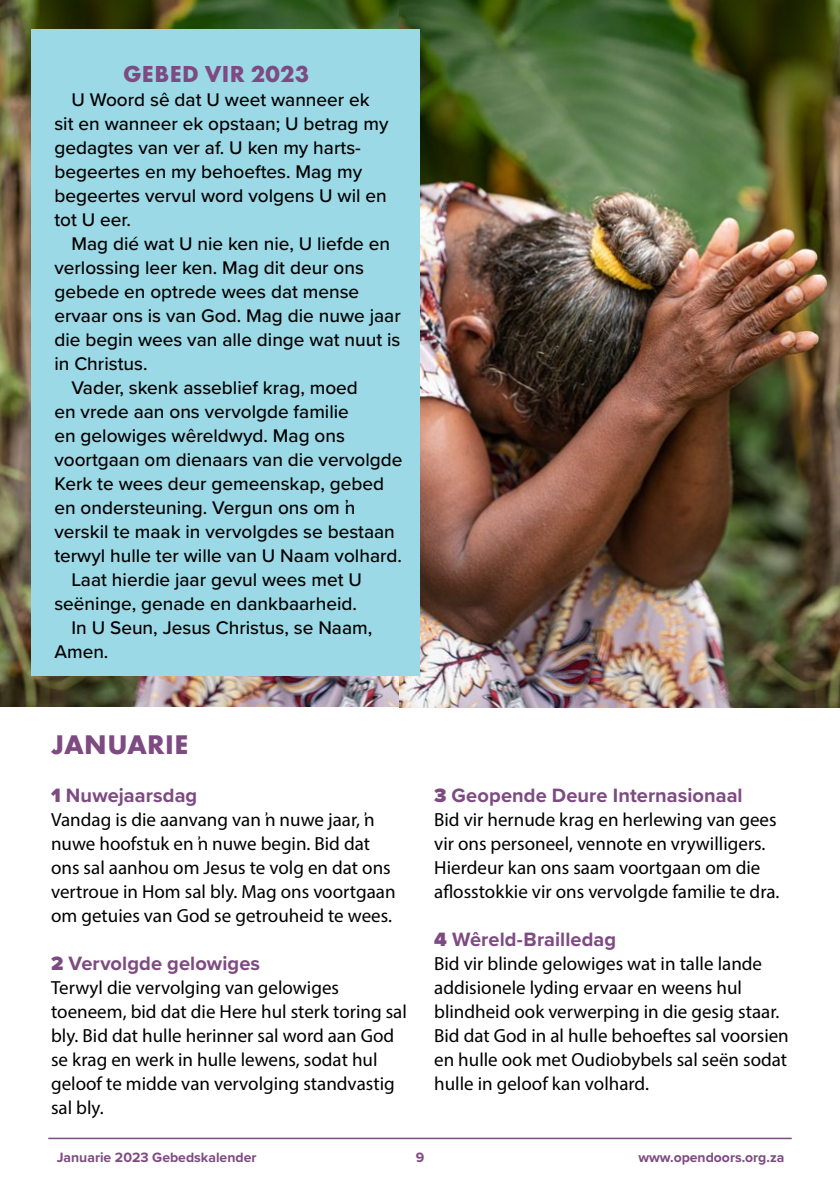
<style>
.page{position:relative;width:840px;height:1191px;background:#fff}
.page>*{position:absolute;margin:0;border:0;box-sizing:border-box;transform-origin:0 0}
.t1{font:700 28px "Futura PT";letter-spacing:.01em;color:#7e4a82}
.t2{font:700 24px "Futura PT";letter-spacing:.015em;color:#7e4a82}
.t3{font:700 20px "Proxima Nova";letter-spacing:.005em;color:#7e4a82}
.t4{font:19px/24px "Myriad Pro";color:#000}
.t5{font:500 19px/24px "Proxima Nova";color:#000}
.t6{font:700 14px "Proxima Nova";color:#7e4a82}
.s1{font-weight:900}
</style>
<div class="page">
<hr style="left:48px;top:1137px;width:743px;height:2px;background:#7e4a82">
<img style="left:0;top:0;width:399px;height:706px">
<img style="left:399px;top:0;width:440px;height:707px">
<div style="left:31px;top:30px;width:389px;height:646px;background:#9bd9e6"></div>
<p class="t2" style="left:123px;top:59px;width:187px">GEBED VIR 2023</p>
<p class="t5" style="left:54px;top:87px;width:335px;text-indent:17px">U Woord sê dat U weet wanneer ek sit en wanneer ek opstaan; U betrag my gedagtes van ver af. U ken my harts&shy;begeertes en my behoeftes. Mag my begeertes vervul word volgens U wil en tot U eer.</p>
<p class="t5" style="left:71px;top:231px;width:320px">Mag dié wat U nie ken nie, U liefde en</p>
<p class="t5" style="left:54px;top:255px;width:311px">verlossing leer ken. Mag dit deur ons</p>
<p class="t5" style="left:54px;top:279px;width:306px">gebede en optrede wees dat mense</p>
<p class="t5" style="left:54px;top:303px;width:348px">ervaar ons is van God. Mag die nuwe jaar</p>
<p class="t5" style="left:54px;top:327px;width:347px">die begin wees van alle dinge wat nuut is</p>
<p class="t5" style="left:54px;top:351px;width:95px">in Christus.</p>
<p class="t5" style="left:71px;top:375px;width:288px">Vader, skenk asseblief krag, moed</p>
<p class="t5" style="left:54px;top:399px;width:296px">en vrede aan ons vervolgde familie</p>
<p class="t5" style="left:54px;top:423px;width:292px">en gelowiges wêreldwyd. Mag ons</p>
<p class="t5" style="left:54px;top:447px;width:349px">voortgaan om dienaars van die vervolgde</p>
<p class="t5" style="left:54px;top:471px;width:331px">Kerk te wees deur gemeenskap, gebed</p>
<p class="t5" style="left:54px;top:495px;width:302px">en ondersteuning. Vergun ons om ŉ</p>
<p class="t5" style="left:54px;top:519px;width:342px">verskil te maak in vervolgdes se bestaan</p>
<p class="t5" style="left:54px;top:543px;width:349px">terwyl hulle ter wille van U Naam volhard.</p>
<p class="t5" style="left:71px;top:567px;width:292px">Laat hierdie jaar gevul wees met U</p>
<p class="t5" style="left:54px;top:591px;width:304px">seëninge, genade en dankbaarheid.</p>
<p class="t5" style="left:71px;top:615px;width:302px">In U Seun, Jesus Christus, se Naam,</p>
<p class="t5" style="left:54px;top:639px;width:56px">Amen.</p>
<h1 class="t1" style="left:51px;top:727px;width:138px">JANUARIE</h1>
<p class="t3" style="left:51px;top:780px;width:148px"><span class="s1">1</span> Nuwejaarsdag</p>
<p class="t4" style="left:51px;top:807px;width:346px">Vandag is die aanvang van ŉ nuwe jaar, ŉ nuwe hoofstuk en ŉ nuwe begin. Bid dat ons sal aanhou om Jesus te volg en dat ons vertroue in Hom sal bly. Mag ons voortgaan om getuies van God se getrouheid te wees.</p>
<p class="t3" style="left:51px;top:948px;width:210px"><span class="s1">2</span> Vervolgde gelowiges</p>
<p class="t4" style="left:51px;top:975px;width:357px">Terwyl die vervolging van gelowiges toeneem, bid dat die Here hul sterk toring sal bly. Bid dat hulle herinner sal word aan God se krag en werk in hulle lewens, sodat hul geloof te midde van vervolging standvastig sal bly.</p>
<p class="t3" style="left:434px;top:780px;width:310px"><span class="s1">3</span> Geopende Deure Internasionaal</p>
<p class="t4" style="left:434px;top:807px;width:347px">Bid vir hernude krag en herlewing van gees vir ons personeel, vennote en vrywilligers.<br>Hierdeur kan ons saam voortgaan om die aflosstokkie vir ons vervolgde familie te dra.</p>
<p class="t3" style="left:434px;top:924px;width:183px"><span class="s1">4</span> Wêreld-Brailledag</p>
<p class="t4" style="left:434px;top:951px;width:356px">Bid vir blinde gelowiges wat in talle lande addisionele lyding ervaar en weens hul blindheid ook verwerping in die gesig staar.<br>Bid dat God in al hulle behoeftes sal voorsien en hulle ook met Oudiobybels sal seën sodat hulle in geloof kan volhard.</p>
<p class="t6" style="left:57px;top:1147px;width:201px">Januarie 2023 Gebedskalender</p>
<p class="t6" style="left:415px;top:1147px;width:10px">9</p>
<p class="t6" style="left:638px;top:1147px;width:147px">www.opendoors.org.za</p>
</div>
